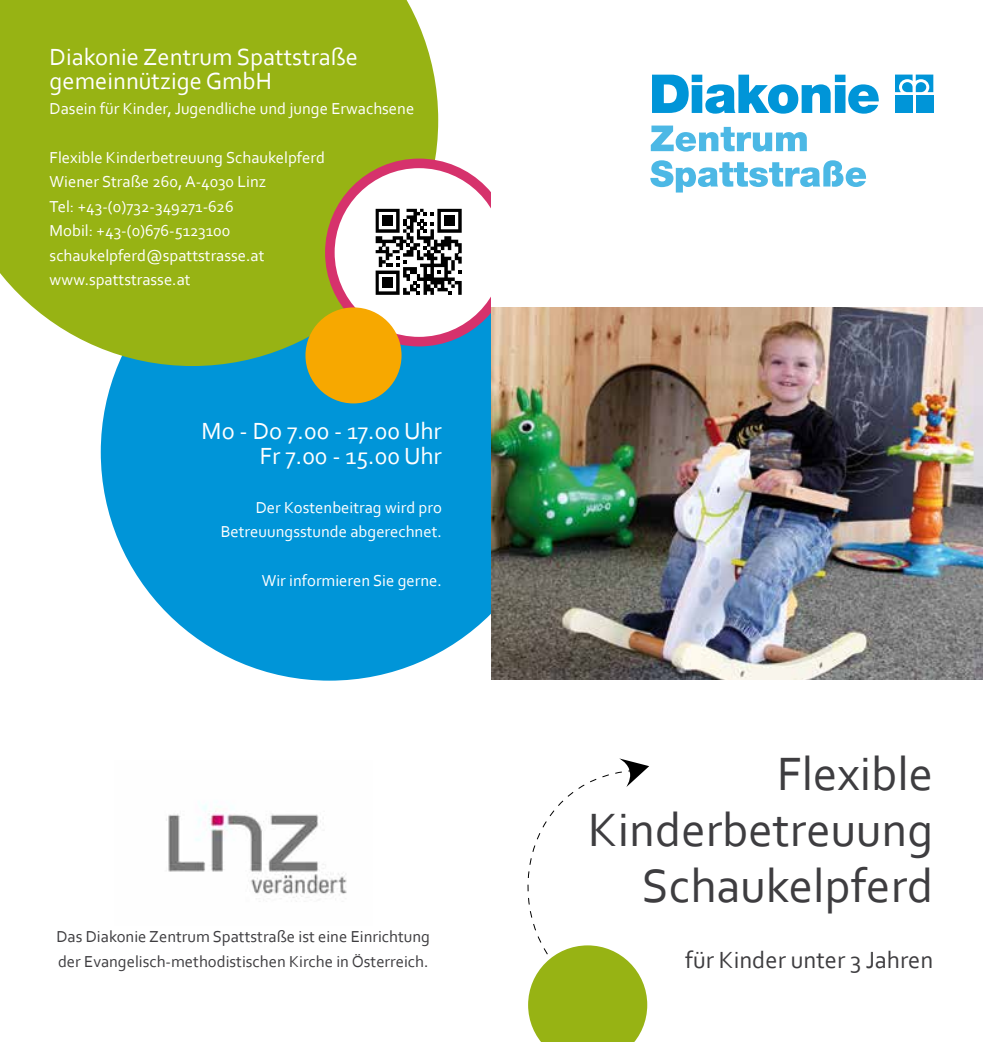
<style>
.page{position:relative;width:983px;height:1042px;background:#fff}
.page>*{position:absolute;margin:0;border:0;box-sizing:border-box;transform-origin:0 0}
.t1{font:49px/56px "Corbel";color:#3e3d40;text-align:right}
.t2{font:24.5px/24.5px "Corbel";color:#fff}
.t3{font:24.5px "Corbel";color:#3e3d40}
.t4{font:16.62px/24.5px "Corbel";color:#fff}
.t5{font:16.62px/24.5px "Corbel";color:#3e3d40}
</style>
<div class="page">
<div style="left:101px;top:224px;width:457px;height:456px;background:#0095d8;border-radius:50%"></div>
<img style="left:166px;top:804px;width:181px;height:98px">
<div style="left:0;top:0;width:438px;height:366px;background:#97b314"></div>
<div style="left:330px;top:163px;width:178px;height:179px;background:#fff;border-radius:50%"></div>
<div style="left:325px;top:159px;width:188px;height:187px;border:10px solid #d6326c;border-radius:50%"></div>
<svg style="left:375px;top:209px;width:86px;height:86px"></svg>
<div style="left:309px;top:311px;width:88px;height:88px;background:#f7a800;border-radius:50%"></div>
<div style="left:305px;top:307px;width:96px;height:96px;border:8px solid #f7a800;border-radius:50%"></div>
<div style="left:491px;top:0;width:491px;height:1042px;background:#fff"></div>
<img style="left:491px;top:308px;width:491px;height:372px">
<svg style="left:527px;top:758px;width:122px;height:284px"></svg>
<svg style="left:650px;top:126px;width:156px;height:26px"></svg>
<svg style="left:650px;top:160px;width:215px;height:32px"></svg>
<svg style="left:652px;top:75px;width:226px;height:39px"></svg>
<svg style="left:895px;top:75px;width:38px;height:17px"></svg>
<div style="left:894px;top:95px;width:18px;height:18px;background:#0095d8"></div>
<div style="left:915px;top:95px;width:18px;height:18px;background:#0095d8"></div>
<h2 class="t2" style="left:50px;top:44px;width:310px">Diakonie Zentrum Spattstraße gemeinnützige GmbH</h2>
<p class="t4" style="left:50px;top:95px;width:366px">Dasein für Kinder, Jugendliche und junge Erwachsene</p>
<p class="t4" style="left:50px;top:144px;width:277px">Flexible Kinderbetreuung Schaukelpferd<br>Wiener Straße 260, A-4030 Linz<br>Tel: +43-(0)732-349271-626<br>Mobil: +43-(0)676-5123100 schaukelpferd@spattstrasse.at www.spattstrasse.at</p>
<h2 class="t2" style="left:201px;top:418px;width:242px;text-align:right">Mo - Do 7.00 - 17.00 Uhr<br>Fr 7.00 - 15.00 Uhr</h2>
<p class="t4" style="left:221px;top:494px;width:222px;text-align:right">Der Kostenbeitrag wird pro<br>Betreuungsstunde abgerechnet.</p>
<p class="t4" style="left:262px;top:568px;width:181px">Wir informieren Sie gerne.</p>
<p class="t5" style="left:56px;top:924px;width:375px">Das Diakonie Zentrum Spattstraße ist eine Einrichtung der Evangelisch-methodistischen Kirche in Österreich.</p>
<h1 class="t1" style="left:588px;top:744px;width:347px">Flexible<br>Kinderbetreuung<br>Schaukelpferd</h1>
<h2 class="t3" style="left:685px;top:944px;width:249px">für Kinder unter 3 Jahren</h2>
</div>
